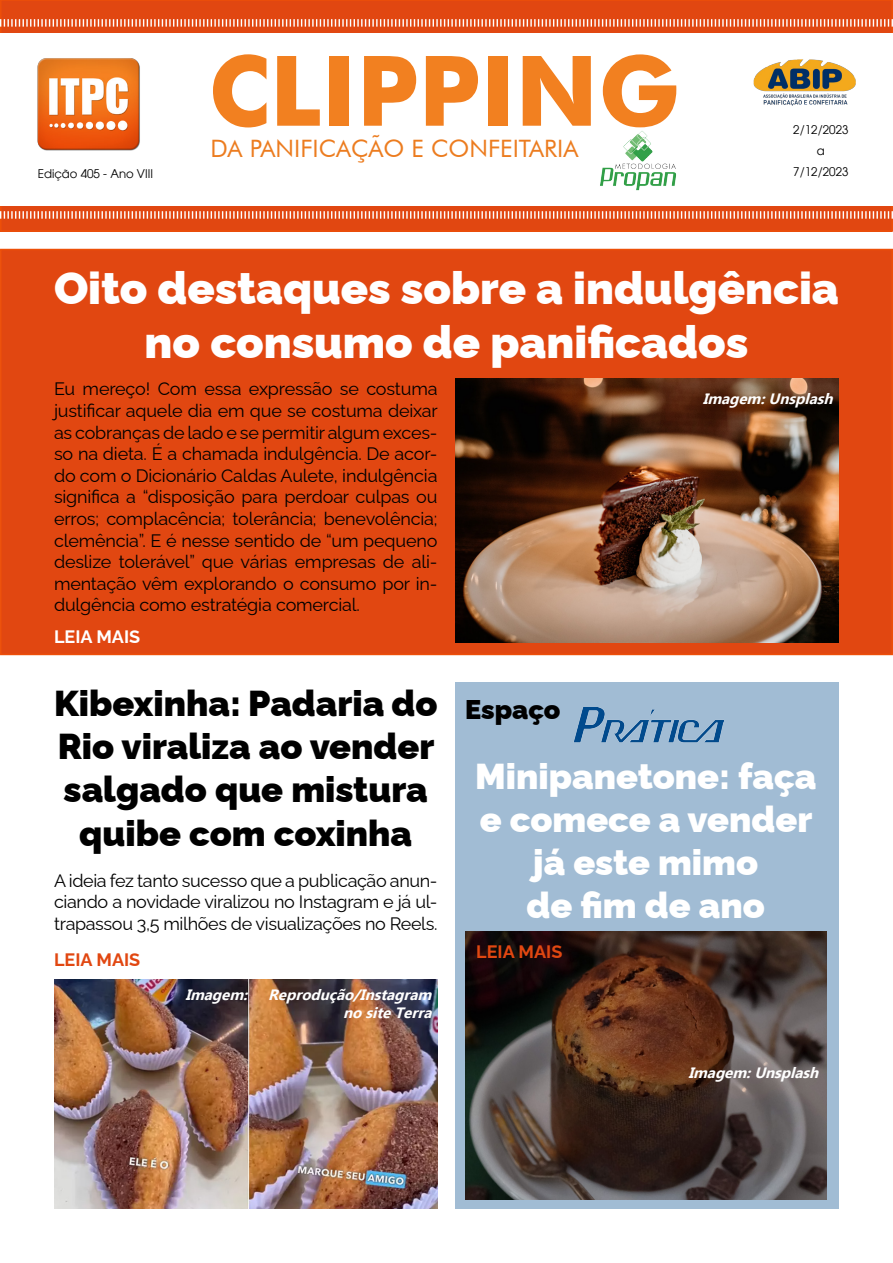
<style>
.page{position:relative;width:893px;height:1263px;background:#fff}
.page>*{position:absolute;margin:0;border:0;box-sizing:border-box;transform-origin:0 0}
.t1{font:700 97.5px "Futura BT";color:#f28020}
.t2{font:900 45px/54px "Raleway";color:#fff;text-align:center}
.t3{font:900 36px/43.2px "Raleway";color:#000;text-align:center}
.t4{font:900 36px/43.2px "Raleway";color:#fff;text-align:center}
.t5{font:900 27px "Raleway";color:#000}
.t6{font:24px "Futura BT";color:#ec7c1f}
.t7{font:18px/21.6px "Raleway";letter-spacing:-.02em;color:#000;text-align:justify}
.t8{font:700 18px "Raleway";color:#e14711}
.t9{font:700 18px "Raleway";color:#fff}
.t10{font:italic 700 15px/18px "Ebrima";color:#fff;text-align:right}
.t11{font:12px/21px "Atilla";color:#000;text-align:center}
</style>
<div class="page">
<div style="left:1px;top:0;width:891px;height:231px;background:#e14711"></div>
<div style="left:0;top:0;width:893px;height:232px;border:2px solid #ed4f09"></div>
<svg style="left:0;top:18px;width:893px;height:202px"></svg>
<img style="left:29px;top:49px;width:118px;height:109px">
<img style="left:738px;top:50px;width:132px;height:66px">
<div style="left:1px;top:249px;width:891px;height:405px;background:#e14711"></div>
<div style="left:0;top:249px;width:893px;height:406px;border:2px solid #ed4f09"></div>
<img style="left:584px;top:128px;width:107px;height:69px">
<div style="left:455px;top:682px;width:384px;height:527px;background:#a1bcd4"></div>
<img style="left:574px;top:707px;width:150px;height:36px">
<img style="left:456px;top:378px;width:383px;height:265px">
<img style="left:54px;top:979px;width:383px;height:230px">
<img style="left:465px;top:932px;width:361px;height:267px">
<p class="t11" style="left:38px;top:162px;width:117px">Edição 405 - Ano VIII</p>
<h1 class="t1" style="left:208px;top:32px;width:473px">CLIPPING</h1>
<h3 class="t6" style="left:211px;top:134px;width:369px">DA PANIFICAÇÃO E CONFEITARIA</h3>
<p class="t11" style="left:793px;top:119px;width:57px">2/12/2023 a<br>7/12/2023</p>
<h2 class="t2" style="left:54px;top:256px;width:786px">Oito destaques sobre a indulgência no consumo de panificados</h2>
<p class="t7" style="left:54px;top:376px;width:385px">Eu mereço! Com essa expressão se costuma justificar aquele dia em que se costuma deixar as cobranças de lado e se permitir algum exces&shy;so na dieta. É a chamada indulgência. De acor&shy;do com o Dicionário Caldas Aulete, indulgência significa a “disposição para perdoar culpas ou erros; complacência; tolerância; benevolência; clemência”. E é nesse sentido de “um pequeno deslize tolerável” que várias empresas de ali&shy;mentação vêm explorando o consumo por in&shy;dulgência como estratégia comercial.</p>
<p class="t9" style="left:54px;top:622px;width:88px">LEIA MAIS</p>
<p class="t10" style="left:703px;top:391px;width:138px">Imagem:Unsplash</p>
<h3 class="t3" style="left:54px;top:678px;width:385px">Kibexinha: Padaria do<br>Rio viraliza ao vender salgado que mistura quibe com coxinha</h3>
<p class="t7" style="left:54px;top:867px;width:385px">A ideia fez tanto sucesso que a publicação anun&shy;ciando a novidade viralizou no Instagram e já ul&shy;trapassou 3,5 milhões de visualizações no Reels.</p>
<p class="t8" style="left:54px;top:945px;width:88px">LEIA MAIS</p>
<p class="t10" style="left:185px;top:986px;width:254px">Imagem: Reprodução/Instagram nositeTerra</p>
<h3 class="t5" style="left:465px;top:688px;width:97px">Espaço</h3>
<h3 class="t4" style="left:475px;top:750px;width:343px">Minipanetone: faça e comece a vender já este mimo<br>de fim de ano</h3>
<p class="t8" style="left:476px;top:937px;width:88px">LEIA MAIS</p>
<p class="t10" style="left:688px;top:1064px;width:138px">Imagem:Unsplash</p>
</div>
